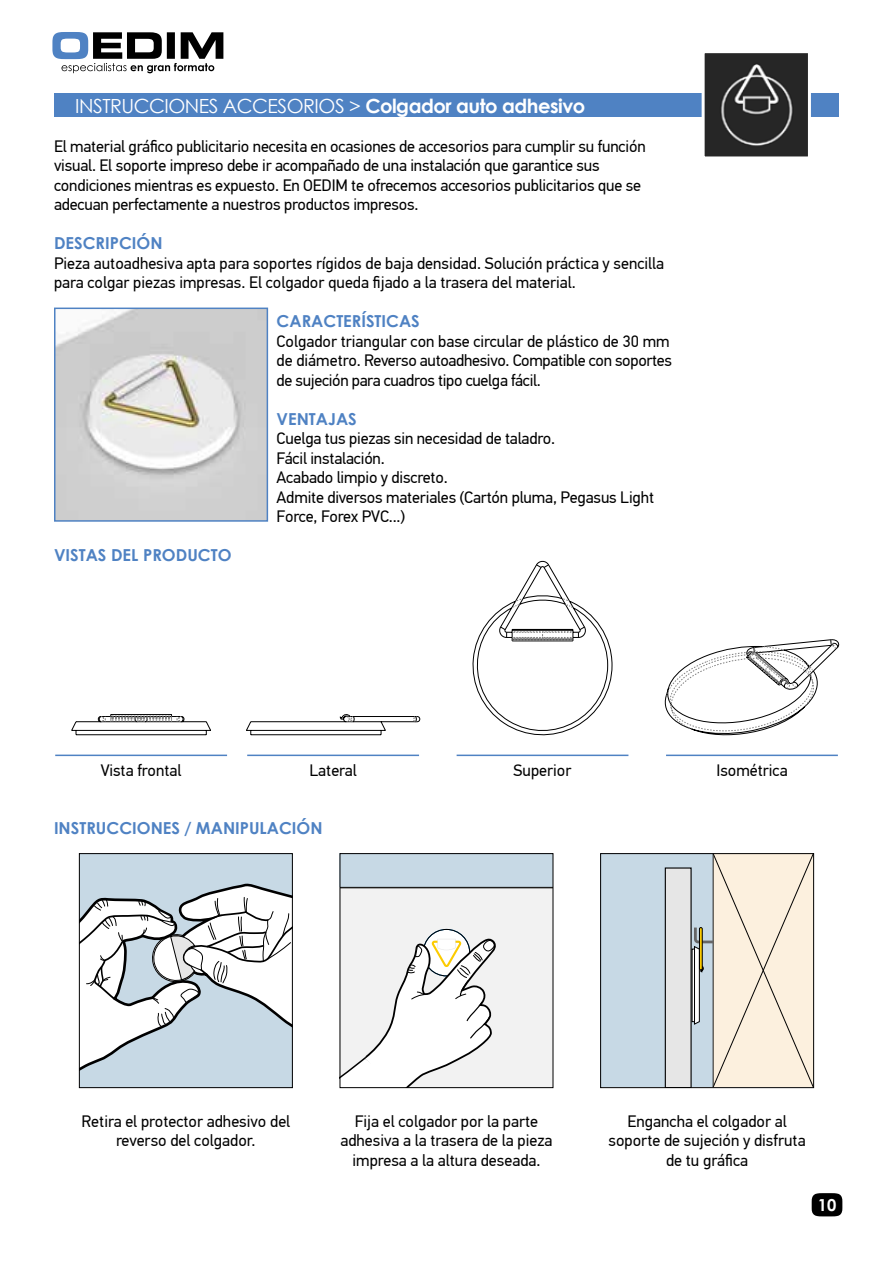
<style>
.page{position:relative;width:893px;height:1263px;background:#fff}
.page>*{position:absolute;margin:0;border:0;box-sizing:border-box;transform-origin:0 0}
.t1{font:19.5px "Century Gothic";letter-spacing:-.025em;color:#fff}
.t2{font:16.5px/19.5px "PF Din Text Pro";letter-spacing:-.01em;color:#000}
.t3{font:700 16.5px "Century Gothic";color:#4f82c3}
.t4{font:700 16.5px "Century Gothic";color:#fff}
.s1{font-weight:700}
</style>
<div class="page">
<svg style="left:812px;top:1193px;width:30px;height:23px"></svg>
<svg style="left:52px;top:32px;width:171px;height:41px"></svg>
<div style="left:54px;top:93px;width:785px;height:24px;background:#4f82c3"></div>
<img style="left:706px;top:54px;width:101px;height:101px">
<div style="left:702px;top:50px;width:109px;height:109px;border:3px solid #fff"></div>
<img style="left:57px;top:311px;width:208px;height:208px">
<div style="left:54px;top:308px;width:214px;height:214px;border:2px solid #4f82c3"></div>
<hr style="left:55px;top:754px;width:172px;height:2px;background:#4f82c3">
<hr style="left:247px;top:754px;width:172px;height:2px;background:#4f82c3">
<hr style="left:457px;top:754px;width:171px;height:2px;background:#4f82c3">
<hr style="left:666px;top:754px;width:172px;height:2px;background:#4f82c3">
<svg style="left:71px;top:714px;width:140px;height:21px"></svg>
<svg style="left:246px;top:714px;width:174px;height:21px"></svg>
<svg style="left:472px;top:560px;width:141px;height:176px"></svg>
<svg style="left:664px;top:639px;width:175px;height:97px"></svg>
<div style="left:79px;top:853px;width:213px;height:235px;background:#c7d9e5"></div>
<svg style="left:81px;top:883px;width:210px;height:187px"></svg>
<div style="left:79px;top:853px;width:214px;height:235px;border:1px solid #000"></div>
<div style="left:340px;top:853px;width:213px;height:235px;background:#c7d9e5"></div>
<div style="left:340px;top:888px;width:213px;height:200px;background:#f2f2f2"></div>
<svg style="left:423px;top:929px;width:47px;height:47px"></svg>
<hr style="left:340px;top:887px;width:213px;height:1px;background:#1d1d1b">
<svg style="left:342px;top:935px;width:154px;height:151px"></svg>
<div style="left:340px;top:853px;width:213px;height:235px;border:1px solid #000"></div>
<div style="left:601px;top:853px;width:213px;height:234px;background:#c7d9e5"></div>
<div style="left:665px;top:868px;width:26px;height:220px;background:#e6e6e6"></div>
<div style="left:665px;top:867px;width:27px;height:221px;border:1px solid #000"></div>
<svg style="left:693px;top:855px;width:119px;height:231px;background:#ece4d7"></svg>
<div style="left:699px;top:927px;width:3px;height:43px;border:1px solid #000"></div>
<div style="left:600px;top:853px;width:214px;height:235px;border:1px solid #000"></div>
<p class="t1" style="left:75px;top:92px;width:511px">INSTRUCCIONES ACCESORIOS &gt; <span class="s1">Colgador auto adhesivo</span></p>
<p class="t2" style="left:54px;top:136px;width:593px">El material gráfico publicitario necesita en ocasiones de accesorios para cumplir su función visual. El soporte impreso debe ir acompañado de una instalación que garantice sus condiciones mientras es expuesto. En OEDIM te ofrecemos accesorios publicitarios que se adecuan perfectamente a nuestros productos impresos.</p>
<p class="t3" style="left:54px;top:231px;width:110px">DESCRIPCIÓN</p>
<p class="t2" style="left:54px;top:253px;width:612px">Pieza autoadhesiva apta para soportes rígidos de baja densidad. Solución práctica y sencilla para colgar piezas impresas. El colgador queda fijado a la trasera del material.</p>
<p class="t3" style="left:277px;top:309px;width:145px">CARACTERÍSTICAS</p>
<p class="t2" style="left:277px;top:331px;width:397px">Colgador triangular con base circular de plástico de 30 mm de diámetro. Reverso autoadhesivo. Compatible con soportes de sujeción para cuadros tipo cuelga fácil.</p>
<p class="t3" style="left:277px;top:406px;width:82px">VENTAJAS</p>
<p class="t2" style="left:277px;top:429px;width:379px">Cuelga tus piezas sin necesidad de taladro.<br>Fácil instalación.<br>Acabado limpio y discreto.<br>Admite diversos materiales (Cartón pluma, Pegasus Light Force, Forex PVC...)</p>
<p class="t3" style="left:54px;top:543px;width:179px">VISTAS DEL PRODUCTO</p>
<p class="t2" style="left:101px;top:760px;width:82px">Vista frontal</p>
<p class="t2" style="left:309px;top:760px;width:49px">Lateral</p>
<p class="t3" style="left:54px;top:815px;width:270px">INSTRUCCIONES / MANIPULACIÓN</p>
<p class="t2" style="left:514px;top:760px;width:59px">Superior</p>
<p class="t2" style="left:716px;top:760px;width:73px">Isométrica</p>
<p class="t2" style="left:81px;top:1111px;width:210px;text-align:center">Retira el protector adhesivo del reverso del colgador.</p>
<p class="t2" style="left:340px;top:1111px;width:214px;text-align:center">Fija el colgador por la parte adhesiva a la trasera de la pieza impresa a la altura deseada.</p>
<p class="t2" style="left:609px;top:1111px;width:199px;text-align:center">Engancha el colgador al soporte de sujeción y disfruta de tu gráfica</p>
<p class="t4" style="left:818px;top:1192px;width:20px">10</p>
</div>
